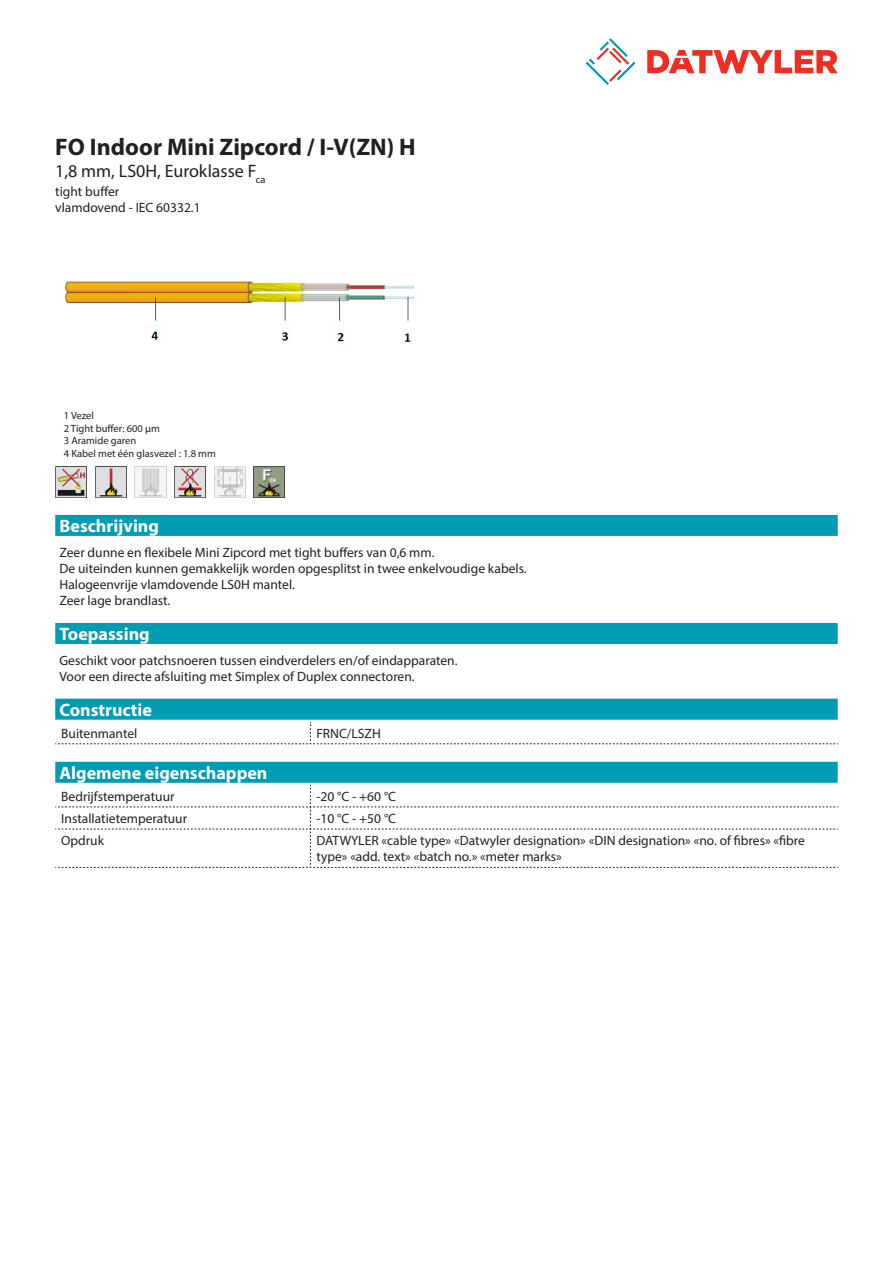
<style>
.page{position:relative;width:893px;height:1263px;background:#fff}
.page>*{position:absolute;margin:0;border:0;box-sizing:border-box;transform-origin:0 0}
.Product_Head{font:700 24px "Myriad Pro";color:#231f20}
.Standard_Head_Proper{font:700 18px "Myriad Pro";color:#fff}
.SubHead{font:18px "Myriad Pro";color:#231f20}
.Standard_text{font:13.5px/16.2px "Myriad Pro";color:#231f20}
.myriad_light_propert{font:13.5px/16.2px "Myriad Pro";color:#231f20}
.imagetext{font:10.5px/12.6px "Myriad Pro";color:#231f20}
</style>
<div class="page">
<svg style="left:586px;top:38px;width:49px;height:47px"></svg>
<svg style="left:647px;top:50px;width:191px;height:23px"></svg>
<div style="left:55px;top:699px;width:783px;height:21px;background:#009cb3"></div>
<svg style="left:55px;top:722px;width:783px;height:22px"></svg>
<img style="left:65px;top:279px;width:349px;height:65px">
<div style="left:55px;top:515px;width:783px;height:21px;background:#009cb3"></div>
<img style="left:254px;top:466px;width:31px;height:31px">
<img style="left:214px;top:466px;width:31px;height:31px">
<img style="left:174px;top:466px;width:32px;height:31px">
<img style="left:135px;top:466px;width:31px;height:31px">
<img style="left:95px;top:466px;width:31px;height:31px">
<img style="left:55px;top:466px;width:32px;height:31px">
<div style="left:55px;top:623px;width:783px;height:21px;background:#009cb3"></div>
<div style="left:55px;top:762px;width:783px;height:21px;background:#009cb3"></div>
<svg style="left:55px;top:785px;width:783px;height:83px"></svg>
<p class="Product_Head" style="left:55px;top:131px;width:362px">FO Indoor Mini Zipcord / I-V(ZN) H</p>
<p class="SubHead" style="left:55px;top:160px;width:212px">1,8 mm, LS0H, Euroklasse F<sub>ca</sub></p>
<p class="Standard_text" style="left:55px;top:183px;width:147px">tight buffer<br>vlamdovend - IEC 60332.1</p>
<p class="imagetext" style="left:64px;top:409px;width:154px">1 Vezel<br>2 Tight buffer: 600 μm<br>3 Aramide garen<br>4 Kabel met één glasvezel : 1.8 mm</p>
<p class="Standard_Head_Proper" style="left:60px;top:514px;width:101px">Beschrijving</p>
<p class="Standard_text" style="left:60px;top:544px;width:469px">Zeer dunne en flexibele Mini Zipcord met tight buffers van 0,6 mm.<br>De uiteinden kunnen gemakkelijk worden opgesplitst in twee enkelvoudige kabels.<br>Halogeenvrije vlamdovende LS0H mantel.<br>Zeer lage brandlast.</p>
<p class="Standard_Head_Proper" style="left:60px;top:622px;width:92px">Toepassing</p>
<p class="Standard_text" style="left:60px;top:652px;width:400px">Geschikt voor patchsnoeren tussen eindverdelers en/of eindapparaten.<br>Voor een directe afsluiting met Simplex of Duplex connectoren.</p>
<p class="Standard_Head_Proper" style="left:60px;top:698px;width:94px">Constructie</p>
<p class="myriad_light_propert" style="left:61px;top:725px;width:78px">Buitenmantel</p>
<p class="myriad_light_propert" style="left:316px;top:725px;width:66px">FRNC/LSZH</p>
<p class="Standard_Head_Proper" style="left:60px;top:761px;width:209px">Algemene eigenschappen</p>
<p class="myriad_light_propert" style="left:61px;top:788px;width:115px">Bedrijfstemperatuur</p>
<p class="myriad_light_propert" style="left:316px;top:788px;width:81px">-20 °C - +60 °C</p>
<p class="myriad_light_propert" style="left:61px;top:810px;width:127px">Installatietemperatuur</p>
<p class="myriad_light_propert" style="left:316px;top:810px;width:81px">-10 °C - +50 °C</p>
<p class="myriad_light_propert" style="left:61px;top:832px;width:44px">Opdruk</p>
<p class="myriad_light_propert" style="left:316px;top:832px;width:490px">DATWYLER «cable type» «Datwyler designation» «DIN designation» «no. of fibres» «fibre type» «add. text» «batch no.» «meter marks»</p>
</div>
